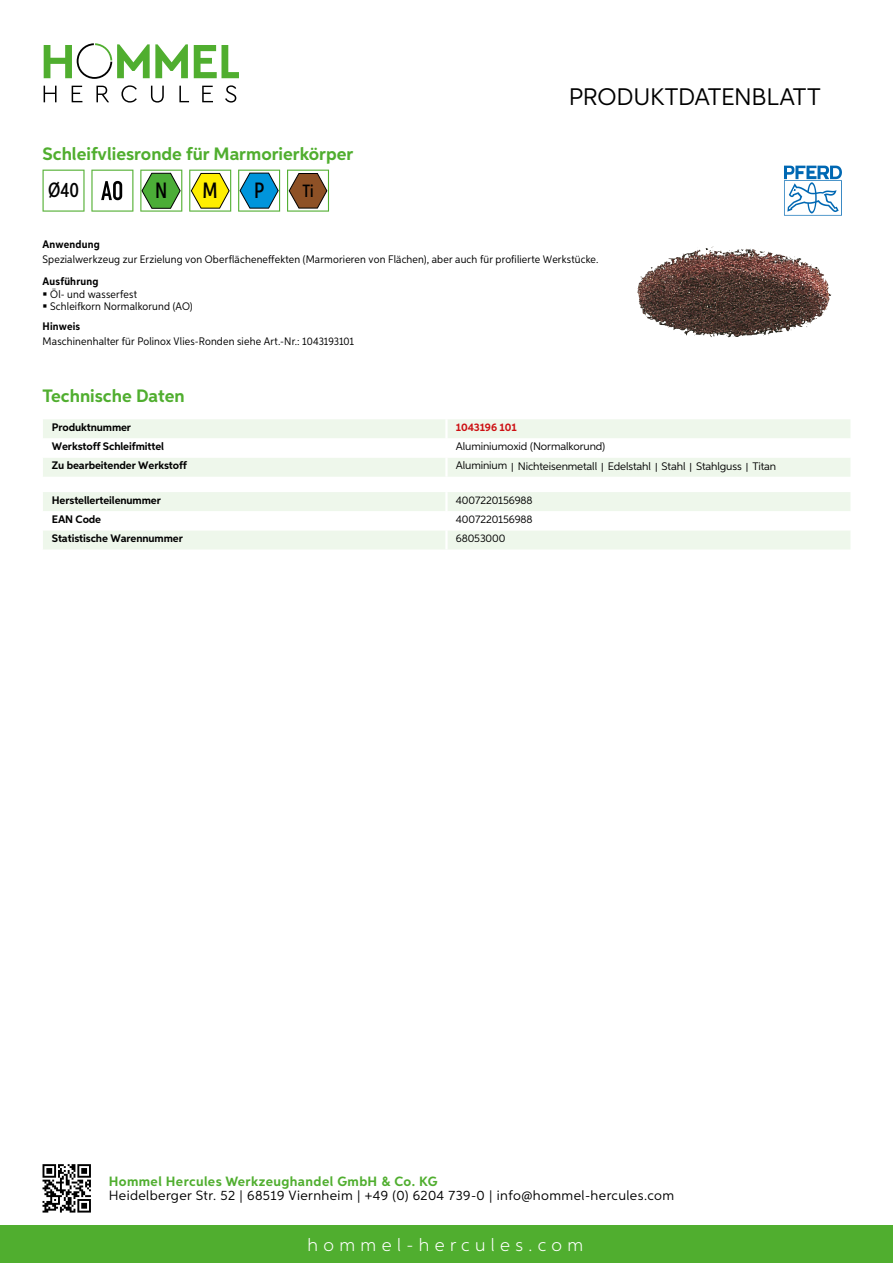
<style>
.page{position:relative;width:893px;height:1263px;background:#fff}
.page>*{position:absolute;margin:0;border:0;box-sizing:border-box;transform-origin:0 0}
.t1{font:24px "Aspira";letter-spacing:-.01em;color:#000}
.t2{font:500 22.2px "Aspira XX Nar";color:#000}
.t3{font:500 20.7px "Aspira XX Nar";color:#000}
.t4{font:700 18px "Aspira";color:#50ae2f}
.t5{font:300 18px "Aspira";letter-spacing:.3em;color:#fff}
.t6{font:500 17.85px "Aspira XX Nar";color:#000}
.t7{font:13.5px "Aspira";letter-spacing:.03em;color:#000}
.t8{font:700 13.5px "Aspira";letter-spacing:.03em;color:#50ae2f}
.t9{font:10.95px/12.8px "Aspira Nar";letter-spacing:.015em;color:#000}
.t10{font:10.95px "Aspira";letter-spacing:-.01em;color:#000}
.t11{font:700 10.95px "Aspira";letter-spacing:-.01em;color:#000}
.t12{font:700 10.95px "Aspira Nar";letter-spacing:.02em;color:#000}
.t13{font:700 10.95px "Aspira";letter-spacing:-.01em;color:#cd1013}
.s1{font-family:"Wuerth Global";font-size:10.5px}
</style>
<div class="page">
<div style="left:0;top:1226px;width:893px;height:37px;background:#50ae2f"></div>
<svg style="left:43px;top:1164px;width:48px;height:48px"></svg>
<svg style="left:194px;top:45px;width:45px;height:33px"></svg>
<svg style="left:44px;top:43px;width:144px;height:36px"></svg>
<svg style="left:44px;top:86px;width:13px;height:16px"></svg>
<svg style="left:72px;top:86px;width:10px;height:16px"></svg>
<svg style="left:96px;top:86px;width:13px;height:16px"></svg>
<svg style="left:121px;top:85px;width:16px;height:18px"></svg>
<svg style="left:151px;top:86px;width:13px;height:17px"></svg>
<svg style="left:179px;top:86px;width:10px;height:16px"></svg>
<svg style="left:202px;top:86px;width:11px;height:16px"></svg>
<svg style="left:225px;top:85px;width:11px;height:18px"></svg>
<svg style="left:43px;top:419px;width:807px;height:58px"></svg>
<hr style="left:445px;top:458px;width:3px;height:19px;background:#fff">
<svg style="left:43px;top:492px;width:807px;height:57px"></svg>
<hr style="left:445px;top:530px;width:3px;height:19px;background:#fff">
<svg style="left:43px;top:170px;width:42px;height:42px"></svg>
<svg style="left:91px;top:170px;width:42px;height:42px"></svg>
<svg style="left:140px;top:170px;width:42px;height:42px"></svg>
<svg style="left:189px;top:170px;width:42px;height:42px"></svg>
<svg style="left:238px;top:170px;width:42px;height:42px"></svg>
<svg style="left:287px;top:170px;width:42px;height:42px"></svg>
<img style="left:637px;top:246px;width:158px;height:91px">
<svg style="left:784px;top:166px;width:58px;height:50px"></svg>
<h3 class="t4" style="left:43px;top:142px;width:312px">Schleifvliesronde für Marmorierkörper</h3>
<h3 class="t3" style="left:48px;top:177px;width:32px">Ø40</h3>
<h2 class="t2" style="left:155px;top:177px;width:14px">N</h2>
<h2 class="t2" style="left:203px;top:177px;width:17px">M</h2>
<h2 class="t2" style="left:254px;top:177px;width:12px">P</h2>
<h3 class="t6" style="left:302px;top:180px;width:13px">Ti</h3>
<h1 class="t1" style="left:569px;top:82px;width:253px">Produktdatenblatt</h1>
<p class="t12" style="left:43px;top:237px;width:59px">Anwendung</p>
<p class="t9" style="left:43px;top:252px;width:557px">Spezialwerkzeug zur Erzielung von Oberflächeneffekten (Marmorieren von Flächen), aber auch für profilierte Werkstücke.</p>
<p class="t12" style="left:43px;top:274px;width:58px">Ausführung</p>
<p class="t9" style="left:50px;top:287px;width:144px">Öl- und wasserfest<br>Schleifkorn Normalkorund (AO)</p>
<p class="t12" style="left:43px;top:319px;width:39px">Hinweis</p>
<p class="t9" style="left:43px;top:334px;width:313px">Maschinenhalter für Polinox Vlies-Ronden siehe Art.-Nr.: 1043193101</p>
<h3 class="t4" style="left:43px;top:385px;width:144px">Technische Daten</h3>
<p class="t11" style="left:52px;top:421px;width:81px">Produktnummer</p>
<p class="t13" style="left:456px;top:421px;width:62px">1043196 101</p>
<p class="t11" style="left:52px;top:440px;width:114px">Werkstoff Schleifmittel</p>
<p class="t10" style="left:456px;top:440px;width:151px">Aluminiumoxid (Normalkorund)</p>
<p class="t11" style="left:52px;top:459px;width:137px">Zu bearbeitender Werkstoff</p>
<p class="t10" style="left:456px;top:459px;width:322px">Aluminium <span class="s1">|</span> N ichteisenmetall <span class="s1">|</span> Edelstahl <span class="s1">|</span> Stahl <span class="s1">|</span> Stahlguss <span class="s1">|</span> Titan</p>
<p class="t11" style="left:52px;top:493px;width:111px">Herstellerteilenummer</p>
<p class="t10" style="left:456px;top:494px;width:78px">4007220156988</p>
<p class="t11" style="left:52px;top:513px;width:51px">EAN Code</p>
<p class="t10" style="left:456px;top:513px;width:78px">4007220156988</p>
<p class="t11" style="left:52px;top:532px;width:132px">Statistische Warennummer</p>
<p class="t10" style="left:456px;top:532px;width:51px">68053000</p>
<p class="t8" style="left:109px;top:1172px;width:330px">Hommel Hercules Werkzeughandel GmbH &amp; Co. KG</p>
<p class="t7" style="left:109px;top:1187px;width:567px">Heidelberger Str. 52 | 68519 Viernheim | +49 (0) 6204 739-0 | info@hommel-hercules.com</p>
<h3 class="t5" style="left:307px;top:1234px;width:277px">hommel-hercules.com</h3>
</div>
